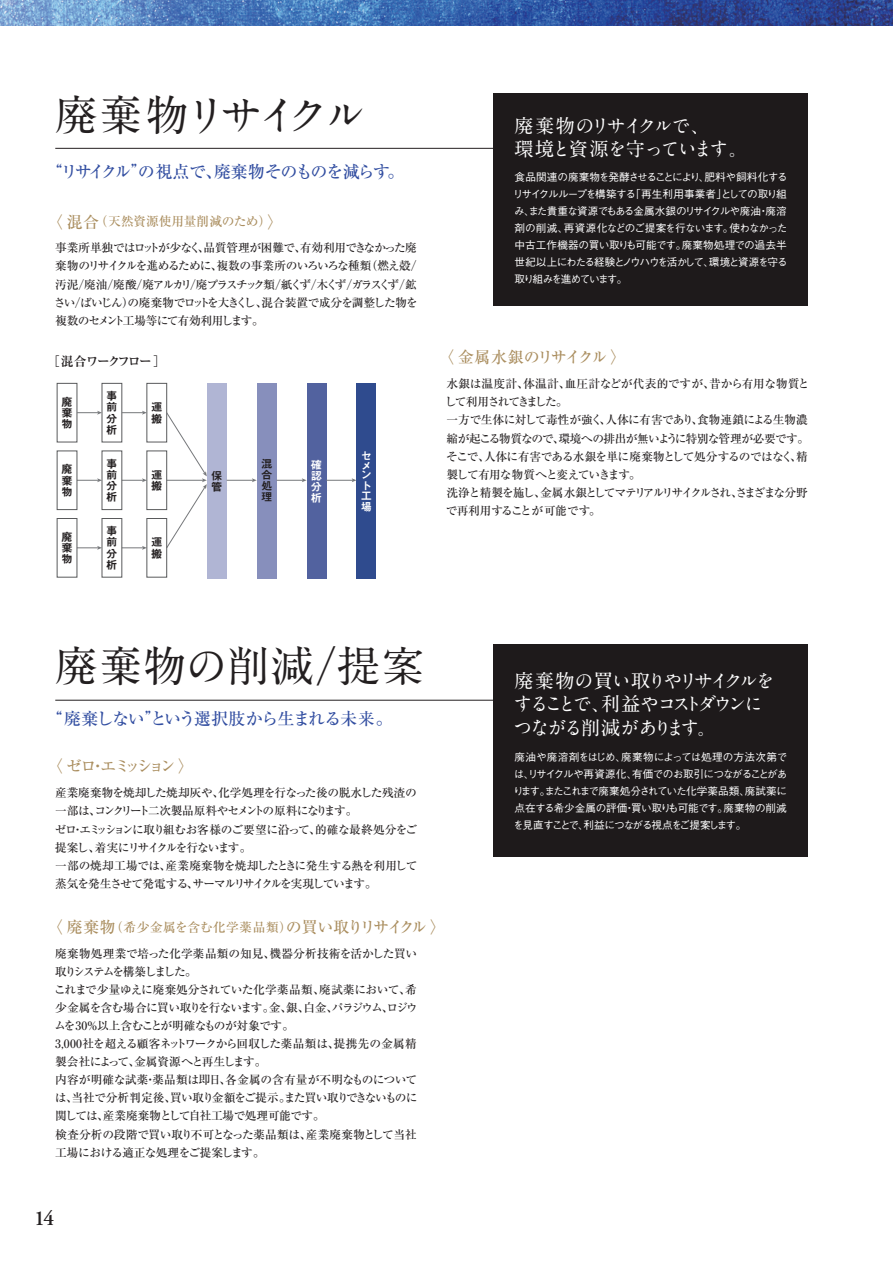
<style>
.page{position:relative;width:893px;height:1263px;background:#fff}
.page>*{position:absolute;margin:0;border:0;box-sizing:border-box;transform-origin:0 0}
.t1{font:700 42.45px "A1 Mincho Std";letter-spacing:.04em;color:#231f20}
.t2{font:700 42.45px "A1 Mincho Std";letter-spacing:-.115em;color:#231f20}
.t3{font:600 21.3px "Adobe Garamond Pro";color:#231f20}
.t4{font:700 19.2px/23.4px "A1 Mincho Std";letter-spacing:-.13em;color:#fff}
.t5{font:700 19.2px/23.4px "A1 Mincho Std";letter-spacing:-.105em;color:#fff}
.t6{font:500 16.95px "Ryumin Pro";letter-spacing:-.075em;color:#324ea1}
.t7{font:500 15.9px "Ryumin Pro";letter-spacing:-.11em;color:#aa8e5f}
.t8{font:500 15.9px "Ryumin Pro";letter-spacing:-.09em;color:#aa8e5f}
.t9{font:500 15.9px "Ryumin Pro";letter-spacing:-.245em;color:#aa8e5f}
.t10{font:500 12.75px "Ryumin Pro";letter-spacing:-.005em;color:#aa8e5f}
.t11{font:700 12.75px "Ryumin Pro";letter-spacing:-.12em;color:#231f20}
.t12{font:500 11.7px/18px "Ryumin Pro";letter-spacing:-.05em;color:#231f20}
.t13{font:500 11.7px/18px "Ryumin Pro";letter-spacing:-.075em;color:#231f20}
.t14{font:11.25px/11.2px "Midashi Go Pr 6 N MB31";color:#231f20;text-align:justify}
.t15{font:11.25px/10.2px "Midashi Go Pr 6 N MB31";color:#fff;text-align:justify}
.t16{font:500 10.65px/17px "Gothic BBB Pr 6 N";letter-spacing:-.095em;color:#fff;text-align:justify}
.s1{font-size:15.9px}
.s2{font-family:"Hira Kaku Pro W3";font-weight:400}
.s3{font-size:12.75px}
</style>
<div class="page">
<hr style="left:55px;top:148px;width:518px;height:1px;background:#231f20">
<hr style="left:55px;top:700px;width:518px;height:1px;background:#231f20">
<div style="left:493px;top:94px;width:315px;height:212px;background:#1e1a1b"></div>
<div style="left:493px;top:644px;width:315px;height:213px;background:#1e1a1b"></div>
<img style="left:0;top:0;width:893px;height:26px">
<div style="left:102px;top:383px;width:20px;height:59px;border:1px solid #595a5c"></div>
<div style="left:207px;top:383px;width:20px;height:196px;background:#b0b5d4"></div>
<div style="left:257px;top:383px;width:20px;height:196px;background:#878fbc"></div>
<div style="left:307px;top:383px;width:19px;height:196px;background:#52629f"></div>
<div style="left:356px;top:383px;width:20px;height:196px;background:#2f4b8e"></div>
<div style="left:146px;top:383px;width:21px;height:59px;border:1px solid #595a5c"></div>
<svg style="left:77px;top:411px;width:25px;height:4px"></svg>
<svg style="left:77px;top:478px;width:25px;height:4px"></svg>
<svg style="left:77px;top:546px;width:25px;height:4px"></svg>
<svg style="left:122px;top:411px;width:25px;height:4px"></svg>
<svg style="left:122px;top:478px;width:24px;height:4px"></svg>
<svg style="left:166px;top:412px;width:41px;height:136px"></svg>
<svg style="left:326px;top:478px;width:30px;height:4px"></svg>
<svg style="left:277px;top:478px;width:30px;height:4px"></svg>
<svg style="left:227px;top:478px;width:30px;height:4px"></svg>
<svg style="left:122px;top:546px;width:24px;height:4px"></svg>
<div style="left:102px;top:518px;width:20px;height:59px;border:1px solid #595a5c"></div>
<div style="left:102px;top:450px;width:20px;height:60px;border:1px solid #595a5c"></div>
<div style="left:146px;top:518px;width:21px;height:59px;border:1px solid #595a5c"></div>
<div style="left:146px;top:450px;width:21px;height:60px;border:1px solid #595a5c"></div>
<h1 class="t2" style="left:55px;top:81px;width:313px">廃棄物リサイクル</h1>
<h3 class="t6" style="left:46px;top:158px;width:360px">“リサイクル”の視点で、廃棄物そのものを減らす。</h3>
<p class="t10" style="left:47px;top:212px;width:237px"><span class="s1">〈混合</span>（天然資源使用量削減のため）<span class="s1">〉</span></p>
<p class="t12" style="left:54px;top:238px;width:365px;text-align:justify">事業所単独ではロットが少なく、品質管理が困難で、有効利用できなかった廃棄物のリサイクルを進めるために、複数の事業所のいろいろな種類（燃え殻<span class="s2">／</span>汚泥<span class="s2">／</span>廃油<span class="s2">／</span>廃酸<span class="s2">／</span>廃アルカリ<span class="s2">／</span>廃プラスチック類<span class="s2">／</span>紙くず<span class="s2">／</span>木くず<span class="s2">／</span>ガラスくず<span class="s2">／</span>鉱さい<span class="s2">／</span>ばいじん）の廃棄物でロットを大きくし、混合装置で成分を調整した物を複数のセメント工場等にて有効利用します。</p>
<p class="t11" style="left:47px;top:351px;width:120px">［混合ワークフロー］</p>
<p class="t14" style="left:61px;top:395px;width:12px">廃棄物</p>
<p class="t14" style="left:106px;top:390px;width:12px">事前分析</p>
<p class="t14" style="left:151px;top:401px;width:12px">運搬</p>
<p class="t14" style="left:61px;top:463px;width:12px">廃棄物</p>
<p class="t14" style="left:106px;top:457px;width:12px">事前分析</p>
<p class="t14" style="left:151px;top:468px;width:12px">運搬</p>
<p class="t14" style="left:61px;top:530px;width:12px">廃棄物</p>
<p class="t14" style="left:106px;top:525px;width:12px">事前分析</p>
<p class="t14" style="left:151px;top:536px;width:12px">運搬</p>
<p class="t14" style="left:211px;top:469px;width:12px">保管</p>
<p class="t14" style="left:261px;top:457px;width:12px">混合処理</p>
<p class="t15" style="left:311px;top:458px;width:12px;line-height:11.2px">確認分析</p>
<p class="t15" style="left:361px;top:450px;width:12px;text-align:left">セメント工場</p>
<h3 class="t5" style="left:514px;top:111px;width:235px">廃棄物のリサイクルで、<br>環境と資源を守っています。</h3>
<p class="t16" style="left:513px;top:167px;width:276px">食品関連の廃棄物を発酵させることにより、肥料や飼料化するリサイクルループを構築する「再生利用事業者」としての取り組み、また貴重な資源でもある金属水銀のリサイクルや廃油・廃溶剤の削減、再資源化などのご提案を行ないます。使わなかった中古工作機器の買い取りも可能です。廃棄物処理での過去半世紀以上にわたる経験とノウハウを活かして、環境と資源を守る取り組みを進めています。</p>
<h3 class="t8" style="left:438px;top:345px;width:189px">〈金属水銀のリサイクル 〉</h3>
<p class="t12" style="left:445px;top:374px;width:366px">水銀は温度計、体温計、血圧計などが代表的ですが、昔から有用な物質として利用されてきました。<br>一方で生体に対して毒性が強く、人体に有害であり、食物連鎖による生物濃縮が起こる物質なので、環境への排出が無いように特別な管理が必要です。そこで、人体に有害である水銀を単に廃棄物として処分するのではなく、精製して有用な物質へと変えていきます。<br>洗浄と精製を施し、金属水銀としてマテリアルリサイクルされ、さまざまな分野で再利用することが可能です。</p>
<h1 class="t1" style="left:55px;top:631px;width:371px">廃棄物の削減<span class="s2">／</span>提案</h1>
<h3 class="t6" style="left:46px;top:706px;width:348px">“廃棄しない”という選択肢から生まれる未来。</h3>
<h3 class="t9" style="left:47px;top:754px;width:148px">〈ゼロ・エミッション 〉</h3>
<p class="t13" style="left:55px;top:783px;width:364px">産業廃棄物を焼却した焼却灰や、化学処理を行なった後の脱水した残渣の一部は、コンクリート二次製品原料やセメントの原料になります。<br>ゼロ・エミッションに取り組むお客様のご要望に沿って、的確な最終処分をご提案し、着実にリサイクルを行ないます。<br>一部の焼却工場では、産業廃棄物を焼却したときに発生する熱を利用して蒸気を発生させて発電する、サーマルリサイクルを実現しています。</p>
<h3 class="t7" style="left:47px;top:914px;width:400px">〈廃棄物<span class="s3">（希少金属を含む化学薬品類）</span>の買い取りリサイクル 〉</h3>
<p class="t12" style="left:54px;top:944px;width:365px">廃棄物処理業で培った化学薬品類の知見、機器分析技術を活かした買い取りシステムを構築しました。<br>これまで少量ゆえに廃棄処分されていた化学薬品類、廃試薬において、希少金属を含む場合に買い取りを行ないます。金、銀、白金、パラジウム、ロジウムを30％以上含むことが明確なものが対象です。<br>3,000社を超える顧客ネットワークから回収した薬品類は、提携先の金属精製会社によって、金属資源へと再生します。<br>内容が明確な試薬・薬品類は即日、各金属の含有量が不明なものについては、当社で分析判定後、買い取り金額をご提示。また買い取りできないものに関しては、産業廃棄物として自社工場で処理可能です。<br>検査分析の段階で買い取り不可となった薬品類は、産業廃棄物として当社工場における適正な処理をご提案します。</p>
<h2 class="t3" style="left:34px;top:1206px;width:22px">14</h2>
<h3 class="t4" style="left:513px;top:666px;width:263px">廃棄物の買い取りやリサイクルをすることで、利益やコストダウンにつながる削減があります。</h3>
<p class="t16" style="left:513px;top:748px;width:276px">廃油や廃溶剤をはじめ、廃棄物によっては処理の方法次第では、リサイクルや再資源化、有価でのお取引につながることがあります。またこれまで廃棄処分されていた化学薬品類、廃試薬に点在する希少金属の評価・買い取りも可能です。廃棄物の削減を見直すことで、利益につながる視点をご提案します。</p>
</div>
